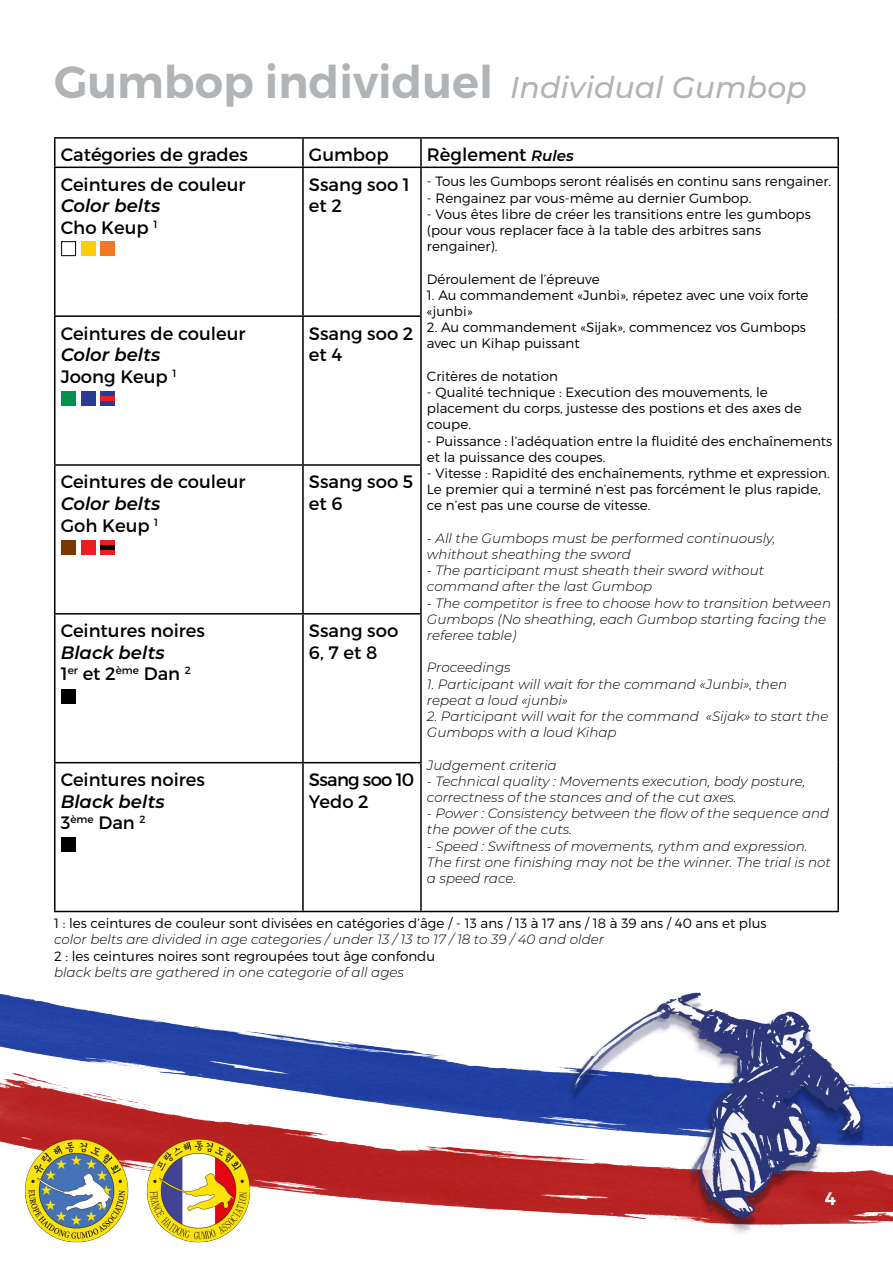
<style>
.page{position:relative;width:893px;height:1263px;background:#fff}
.page>*{position:absolute;margin:0;border:0;box-sizing:border-box;transform-origin:0 0}
.t1{font:600 45px "Montserrat";color:#b1b4b6}
.t2{font:18px/21.6px "Montserrat";color:#000}
.t3{font:italic 600 18px/21.6px "Montserrat";color:#000}
.t4{font:18px/21.6px "Montserrat";letter-spacing:-.04em;color:#000}
.t5{font:600 18px "Montserrat";color:#fff}
.t6{font:300 13.5px/16.2px "Montserrat";color:#000}
.t7{font:italic 300 13.5px/16.2px "Montserrat";color:#000}
.s1{font-weight:500;font-style:italic;font-size:30px}
.s2{font-weight:600;font-style:italic;font-size:15px}
.s3{font-weight:400;font-style:normal}
</style>
<div class="page">
<img style="left:0;top:992px;width:893px;height:251px">
<hr style="left:54px;top:137px;width:249px;height:2px;background:#000">
<hr style="left:54px;top:139px;width:2px;height:28px;background:#000">
<hr style="left:303px;top:137px;width:118px;height:2px;background:#000">
<hr style="left:302px;top:139px;width:2px;height:28px;background:#000">
<hr style="left:421px;top:137px;width:418px;height:2px;background:#000">
<hr style="left:420px;top:139px;width:2px;height:28px;background:#000">
<hr style="left:837px;top:139px;width:2px;height:28px;background:#000">
<hr style="left:54px;top:167px;width:249px;height:1px;background:#000">
<hr style="left:54px;top:168px;width:2px;height:147px;background:#000">
<hr style="left:303px;top:167px;width:118px;height:1px;background:#000">
<hr style="left:302px;top:168px;width:2px;height:147px;background:#000">
<hr style="left:421px;top:167px;width:418px;height:1px;background:#000">
<hr style="left:420px;top:168px;width:2px;height:147px;background:#000">
<hr style="left:837px;top:168px;width:2px;height:148px;background:#000">
<hr style="left:54px;top:315px;width:249px;height:2px;background:#000">
<hr style="left:54px;top:317px;width:2px;height:147px;background:#000">
<hr style="left:303px;top:315px;width:119px;height:2px;background:#000">
<hr style="left:302px;top:317px;width:2px;height:147px;background:#000">
<hr style="left:420px;top:317px;width:2px;height:147px;background:#000">
<hr style="left:837px;top:316px;width:2px;height:149px;background:#000">
<hr style="left:54px;top:464px;width:249px;height:2px;background:#000">
<hr style="left:54px;top:466px;width:2px;height:147px;background:#000">
<hr style="left:303px;top:464px;width:119px;height:2px;background:#000">
<hr style="left:302px;top:466px;width:2px;height:147px;background:#000">
<hr style="left:420px;top:466px;width:2px;height:147px;background:#000">
<hr style="left:837px;top:465px;width:2px;height:149px;background:#000">
<hr style="left:54px;top:613px;width:249px;height:2px;background:#000">
<hr style="left:54px;top:615px;width:2px;height:147px;background:#000">
<hr style="left:303px;top:613px;width:119px;height:2px;background:#000">
<hr style="left:302px;top:615px;width:2px;height:147px;background:#000">
<hr style="left:420px;top:615px;width:2px;height:147px;background:#000">
<hr style="left:837px;top:614px;width:2px;height:149px;background:#000">
<hr style="left:54px;top:762px;width:249px;height:1px;background:#000">
<hr style="left:54px;top:763px;width:2px;height:148px;background:#000">
<hr style="left:303px;top:762px;width:119px;height:1px;background:#000">
<hr style="left:302px;top:763px;width:2px;height:148px;background:#000">
<hr style="left:420px;top:763px;width:2px;height:148px;background:#000">
<hr style="left:837px;top:763px;width:2px;height:148px;background:#000">
<hr style="left:54px;top:911px;width:249px;height:1px;background:#000">
<hr style="left:303px;top:911px;width:118px;height:1px;background:#000">
<hr style="left:421px;top:911px;width:418px;height:1px;background:#000">
<div style="left:61px;top:242px;width:15px;height:14px;border:1px solid #000"></div>
<div style="left:81px;top:242px;width:14px;height:14px;background:#ffcd03"></div>
<div style="left:101px;top:242px;width:14px;height:14px;background:#f47721"></div>
<div style="left:61px;top:391px;width:15px;height:14px;background:#00924c"></div>
<div style="left:81px;top:391px;width:14px;height:14px;background:#283a97"></div>
<div style="left:101px;top:391px;width:14px;height:14px;background:#283a97"></div>
<hr style="left:101px;top:396px;width:14px;height:4px;background:#ed1d24">
<div style="left:61px;top:540px;width:15px;height:15px;background:#783900"></div>
<div style="left:81px;top:540px;width:14px;height:15px;background:#ed1d24"></div>
<div style="left:101px;top:540px;width:14px;height:15px;background:#ed1d24"></div>
<hr style="left:101px;top:546px;width:14px;height:4px;background:#000">
<div style="left:61px;top:689px;width:15px;height:14px;background:#000"></div>
<div style="left:61px;top:837px;width:15px;height:14px;background:#000"></div>
<h1 class="t1" style="left:54px;top:54px;width:754px">Gumbop individuel <span class="s1">Individual Gumbop</span></h1>
<h2 class="t2" style="left:61px;top:144px;width:189px">Catégories de grades</h2>
<h2 class="t2" style="left:309px;top:144px;width:81px">Gumbop</h2>
<h2 class="t2" style="left:427px;top:144px;width:148px">Règlement <span class="s2">Rules</span></h2>
<h2 class="t2" style="left:61px;top:173px;width:186px">Ceintures de couleur</h2>
<h2 class="t3" style="left:61px;top:194px;width:101px">Color belts<br><span class="s3">Cho Keup</span> <sup>1</sup></h2>
<h2 class="t2" style="left:309px;top:173px;width:102px">Ssang soo 1 et 2</h2>
<p class="t6" style="left:427px;top:173px;width:406px">- Tous les Gumbops seront réalisés en continu sans rengainer.</p>
<p class="t6" style="left:427px;top:189px;width:326px">- Rengainez par vous-même au dernier Gumbop.</p>
<p class="t6" style="left:427px;top:206px;width:385px">- Vous êtes libre de créer les transitions entre les gumbops (pour vous replacer face à la table des arbitres sans rengainer).</p>
<p class="t6" style="left:427px;top:270px;width:174px">Déroulement de l’épreuve</p>
<p class="t6" style="left:427px;top:287px;width:383px">1. Au commandement «Junbi», répetez avec une voix forte «junbi»</p>
<p class="t6" style="left:427px;top:319px;width:381px">2. Au commandement «Sijak», commencez vos Gumbops avec un Kihap puissant</p>
<p class="t6" style="left:427px;top:368px;width:133px">Critères de notation</p>
<p class="t6" style="left:427px;top:384px;width:376px">- Qualité technique : Execution des mouvements, le placement du corps, justesse des postions et des axes de coupe.</p>
<p class="t6" style="left:427px;top:432px;width:407px">- Puissance : l’adéquation entre la fluidité des enchaînements et la puissance des coupes.</p>
<p class="t6" style="left:427px;top:465px;width:404px">- Vitesse : Rapidité des enchaînements, rythme et expression.<br>Le premier qui a terminé n’est pas forcément le plus rapide, ce n’est pas une course de vitesse.</p>
<p class="t7" style="left:427px;top:529px;width:350px">- All the Gumbops must be performed continuously, whithout sheathing the sword</p>
<p class="t7" style="left:427px;top:562px;width:339px">- The participant must sheath their sword without command after the last Gumbop</p>
<p class="t7" style="left:427px;top:594px;width:406px">- The competitor is free to choose how to transition between<br>Gumbops (No sheathing, each Gumbop starting facing the referee table)</p>
<p class="t7" style="left:427px;top:659px;width:85px">Proceedings</p>
<p class="t7" style="left:427px;top:675px;width:362px">1. Participant will wait for the command «Junbi», then repeat a loud «junbi»</p>
<p class="t7" style="left:427px;top:708px;width:403px">2. Participant will wait for the command «Sijak» to start the<br>Gumbops with a loud Kihap</p>
<p class="t7" style="left:427px;top:756px;width:131px">Judgement criteria</p>
<p class="t7" style="left:427px;top:772px;width:380px">- Technical quality : Movements execution, body posture, correctness of the stances and of the cut axes.</p>
<p class="t7" style="left:427px;top:805px;width:404px">- Power : Consistency between the flow of the sequence and the power of the cuts.</p>
<p class="t7" style="left:427px;top:837px;width:405px">- Speed : Swiftness of movements, rythm and expression.<br>The first one finishing may not be the winner. The trial is not a speed race.</p>
<h2 class="t2" style="left:61px;top:322px;width:186px">Ceintures de couleur</h2>
<h2 class="t3" style="left:61px;top:343px;width:117px">Color belts<br><span class="s3">Joong Keup</span> <sup>1</sup></h2>
<h2 class="t2" style="left:309px;top:322px;width:106px">Ssang soo 2 et 4</h2>
<h2 class="t2" style="left:61px;top:471px;width:186px">Ceintures de couleur</h2>
<h2 class="t3" style="left:61px;top:492px;width:101px">Color belts<br><span class="s3">Goh Keup</span> <sup>1</sup></h2>
<h2 class="t2" style="left:309px;top:471px;width:106px">Ssang soo 5 et 6</h2>
<h2 class="t2" style="left:61px;top:620px;width:146px">Ceintures noires</h2>
<h2 class="t3" style="left:61px;top:641px;width:132px">Black belts<br><span class="s3">1</span><sup>er</sup> <span class="s3">et 2</span><sup>ème</sup> <span class="s3">Dan</span> <sup>2</sup></h2>
<h2 class="t2" style="left:309px;top:620px;width:91px">Ssang soo<br>6, 7 et 8</h2>
<h2 class="t2" style="left:61px;top:769px;width:146px">Ceintures noires</h2>
<h2 class="t3" style="left:61px;top:790px;width:105px">Black belts<br><span class="s3">3</span><sup>ème</sup> <span class="s3">Dan</span> <sup>2</sup></h2>
<h2 class="t4" style="left:309px;top:769px;width:107px">Ssang soo 10<br>Yedo 2</h2>
<p class="t6" style="left:54px;top:915px;width:714px">1 : les ceintures de couleur sont divisées en catégories d’âge / - 13 ans / 13 à 17 ans / 18 à 39 ans / 40 ans et plus</p>
<p class="t7" style="left:54px;top:931px;width:552px">color belts are divided in age categories / under 13 / 13 to 17 / 18 to 39 / 40 and older</p>
<p class="t6" style="left:54px;top:947px;width:383px">2 : les ceintures noires sont regroupées tout âge confondu</p>
<p class="t7" style="left:54px;top:963px;width:352px">black belts are gathered in one categorie of all ages</p>
<h2 class="t5" style="left:825px;top:1187px;width:13px">4</h2>
</div>
